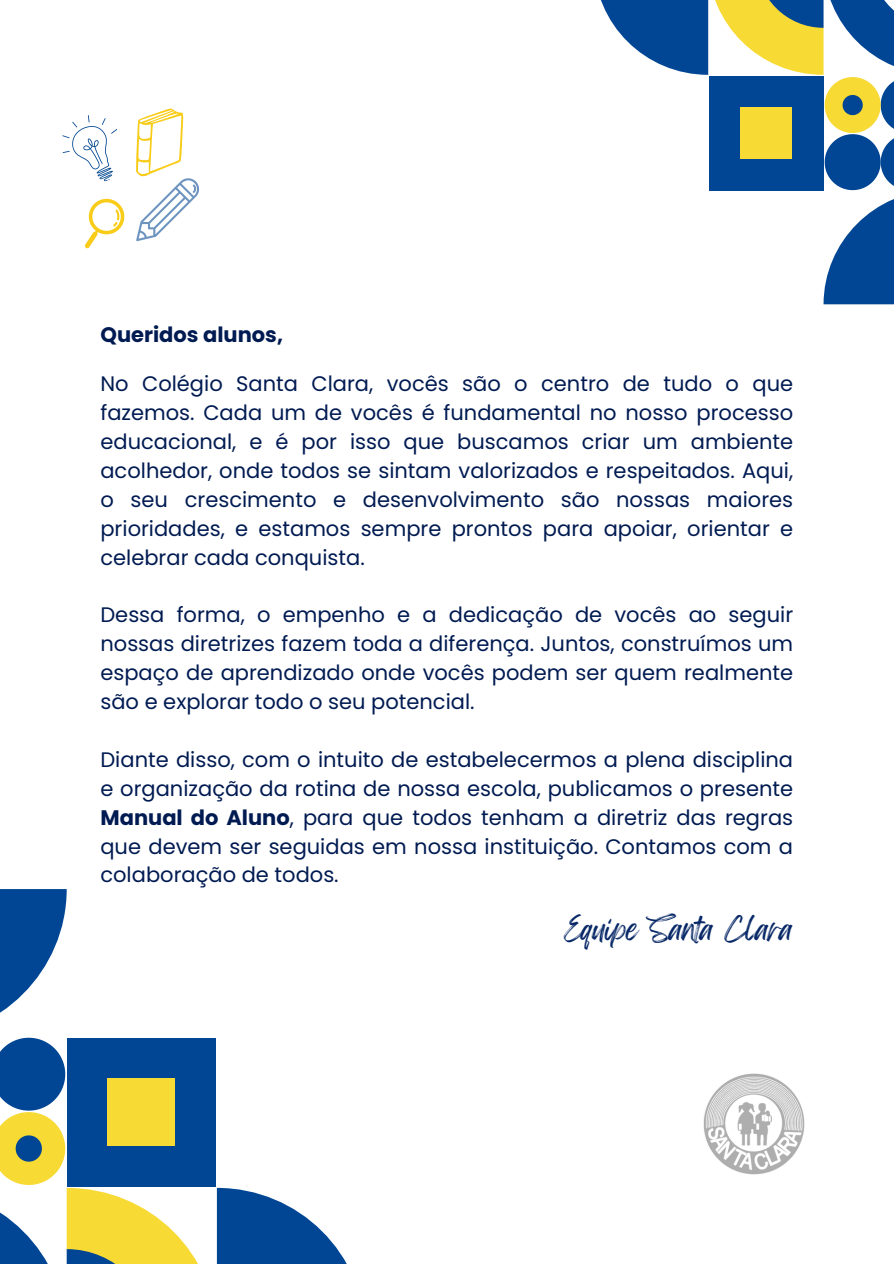
<style>
.page{position:relative;width:894px;height:1264px;background:#fff}
.page>*{position:absolute;margin:0;border:0;box-sizing:border-box;transform-origin:0 0}
.t1{font:26.85px "Feeling Passionate";color:#082867}
.t2{font:21px/28.8px "Poppins";color:#001b52;text-align:justify}
.t3{font:700 21px "Poppins";color:#001b52}
.s1{font-weight:700}
</style>
<div class="page">
<svg style="left:62px;top:108px;width:137px;height:141px"></svg>
<svg style="left:0;top:889px;width:346px;height:374px"></svg>
<div style="left:67px;top:1037px;width:148px;height:149px;background:#004694"></div>
<div style="left:107px;top:1078px;width:68px;height:67px;background:#f7da33"></div>
<svg style="left:601px;top:0;width:292px;height:304px"></svg>
<div style="left:709px;top:76px;width:114px;height:114px;background:#004694"></div>
<div style="left:740px;top:107px;width:52px;height:52px;background:#f7da33"></div>
<img style="left:703px;top:1073px;width:101px;height:101px">
<p class="t3" style="left:100px;top:319px;width:184px">Queridos alunos,</p>
<p class="t2" style="left:100px;top:369px;width:694px">No Colégio Santa Clara, vocês são o centro de tudo o que fazemos. Cada um de vocês é fundamental no nosso processo educacional, e é por isso que buscamos criar um ambiente acolhedor, onde todos se sintam valorizados e respeitados. Aqui, o seu crescimento e desenvolvimento são nossas maiores prioridades, e estamos sempre prontos para apoiar, orientar e celebrar cada conquista.</p>
<p class="t2" style="left:100px;top:600px;width:694px">Dessa forma, o empenho e a dedicação de vocês ao seguir nossas diretrizes fazem toda a diferença. Juntos, construímos um espaço de aprendizado onde vocês podem ser quem realmente são e explorar todo o seu potencial.</p>
<p class="t2" style="left:100px;top:745px;width:694px">Diante disso, com o intuito de estabelecermos a plena disciplina e organização da rotina de nossa escola, publicamos o presente <span class="s1">Manual do Aluno</span>, para que todos tenham a diretriz das regras que devem ser seguidas em nossa instituição. Contamos com a colaboração de todos.</p>
<p class="t1" style="left:564px;top:907px;width:230px">Equipe Santa Clara</p>
</div>
